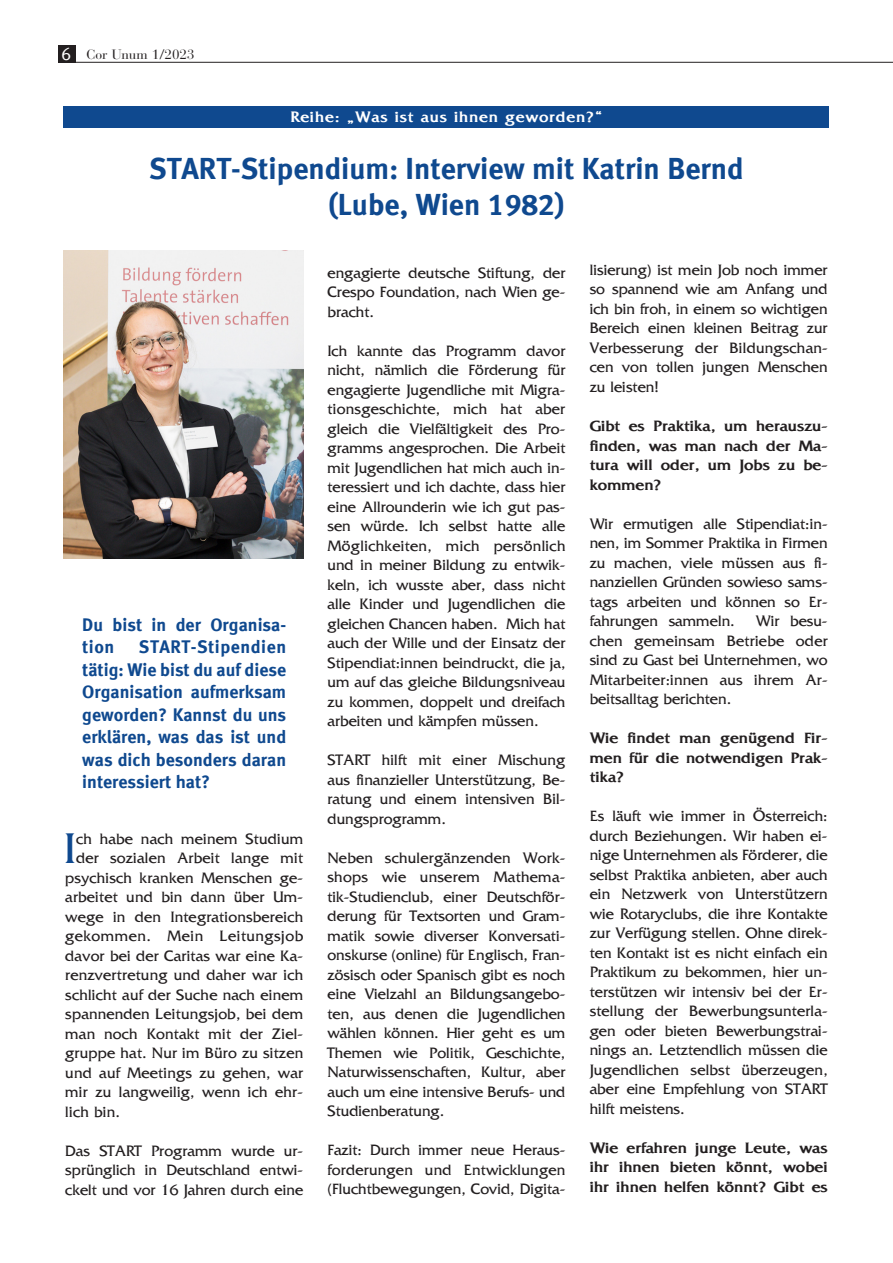
<style>
.page{position:relative;width:893px;height:1263px;background:#fff}
.page>*{position:absolute;margin:0;border:0;box-sizing:border-box;transform-origin:0 0}
.t1{font:44.85px "Fritz Quadrata";color:#0f498f}
.t2{font:700 30px/36px "Seat Meta";color:#0f498f;text-align:center}
.t3{font:700 18px/22.5px "Seat Meta";color:#0f498f}
.t4{font:18px "Seat Meta Normal";color:#fff}
.t5{font:15.75px/19.5px "Fritz Quadrata";letter-spacing:.01em;color:#231f20;text-align:justify}
.t6{font:700 15.75px/19.5px "Fritz Quadrata";color:#231f20;text-align:justify}
.t7{font:700 15.75px "Fritz Quadrata";letter-spacing:.05em;color:#fff}
.t8{font:15.75px "Fritz Quadrata";letter-spacing:.03em;color:#231f20}
.t9{font:13.5px "Bauer Bodoni LT";color:#231f20}
</style>
<div class="page">
<hr style="left:62px;top:62px;width:831px;height:1px;background:#231f20">
<div style="left:58px;top:45px;width:17px;height:18px;background:#231f20"></div>
<div style="left:64px;top:106px;width:765px;height:22px;background:#0f498f"></div>
<img style="left:64px;top:251px;width:239px;height:307px">
<p class="t4" style="left:61px;top:43px;width:12px">6</p>
<p class="t9" style="left:87px;top:46px;width:110px">Cor Unum 1/2023</p>
<p class="t7" style="left:290px;top:109px;width:314px">Reihe: „Was ist aus ihnen geworden?“</p>
<h2 class="t2" style="left:149px;top:150px;width:596px">START-Stipendium: Interview mit Katrin Bernd (Lube, Wien 1982)</h2>
<p class="t3" style="left:82px;top:613px;width:205px">Du bist in der Organisa&shy;tion</p>
<p class="t3" style="left:82px;top:635px;width:205px;text-align:justify;text-indent:57px">START-Stipendien tätig: Wie bist du auf diese Organisation aufmerksam geworden? Kannst du uns erklären, was das ist und was dich besonders daran interessiert hat?</p>
<h1 class="t1" style="left:64px;top:824px;width:13px">I</h1>
<p class="t5" style="left:76px;top:829px;width:229px">ch habe nach meinem Studium</p>
<p class="t5" style="left:76px;top:848px;width:229px">der sozialen Arbeit lange mit</p>
<p class="t5" style="left:65px;top:868px;width:239px">psychisch kranken Menschen ge-</p>
<p class="t5" style="left:65px;top:887px;width:239px">arbeitet und bin dann über Um-</p>
<p class="t5" style="left:65px;top:907px;width:239px">wege in den Integrationsbereich</p>
<p class="t8" style="left:65px;top:927px;width:239px">gekommen. Mein Leitungsjob</p>
<p class="t5" style="left:65px;top:946px;width:239px">davor bei der Caritas war eine Ka-</p>
<p class="t5" style="left:65px;top:965px;width:239px">renzvertretung und daher war ich</p>
<p class="t5" style="left:65px;top:985px;width:239px">schlicht auf der Suche nach einem</p>
<p class="t5" style="left:65px;top:1004px;width:239px">spannenden Leitungsjob, bei dem</p>
<p class="t5" style="left:65px;top:1024px;width:239px">man noch Kontakt mit der Ziel-</p>
<p class="t5" style="left:65px;top:1043px;width:239px">gruppe hat. Nur im Büro zu sitzen</p>
<p class="t5" style="left:65px;top:1063px;width:239px">und auf Meetings zu gehen, war</p>
<p class="t5" style="left:65px;top:1082px;width:239px">mir zu langweilig, wenn ich ehr-</p>
<p class="t5" style="left:65px;top:1102px;width:56px">lich bin.</p>
<p class="t5" style="left:65px;top:1141px;width:239px">Das START Programm wurde ur&shy;sprünglich in Deutschland entwi&shy;ckelt und vor 16 Jahren durch eine</p>
<p class="t5" style="left:327px;top:263px;width:239px">engagierte deutsche Stiftung, der Crespo Foundation, nach Wien ge&shy;bracht.</p>
<p class="t5" style="left:327px;top:341px;width:240px">Ich kannte das Programm davor nicht, nämlich die Förderung für engagierte Jugendliche mit Migra&shy;tionsgeschichte, mich hat aber gleich die Vielfältigkeit des Pro&shy;gramms angesprochen. Die Arbeit mit Jugendlichen hat mich auch in&shy;teressiert und ich dachte, dass hier eine Allrounderin wie ich gut pas&shy;sen würde. Ich selbst hatte alle Möglichkeiten, mich persönlich und in meiner Bildung zu entwik&shy;keln, ich wusste aber, dass nicht alle Kinder und Jugendlichen die gleichen Chancen haben. Mich hat auch der Wille und der Einsatz der Stipendiat:innen beindruckt, die ja, um auf das gleiche Bildungsniveau zu kommen, doppelt und dreifach arbeiten und kämpfen müssen.</p>
<p class="t5" style="left:327px;top:751px;width:239px">START hilft mit einer Mischung aus finanzieller Unterstützung, Be&shy;ratung und einem intensiven Bil&shy;dungsprogramm.</p>
<p class="t5" style="left:327px;top:848px;width:239px">Neben schulergänzenden Work&shy;shops wie unserem Mathema&shy;tik-Studienclub, einer Deutschför&shy;derung für Textsorten und Gram&shy;matik sowie diverser Konversati&shy;onskurse (online) für Englisch, Fran&shy;zösisch oder Spanisch gibt es noch eine Vielzahl an Bildungsangebo&shy;ten, aus denen die Jugendlichen wählen können. Hier geht es um Themen wie Politik, Geschichte, Naturwissenschaften, Kultur, aber auch um eine intensive Berufs- und Studienberatung.</p>
<p class="t5" style="left:327px;top:1141px;width:239px">Fazit: Durch immer neue Heraus&shy;forderungen und Entwicklungen (Fluchtbewegungen, Covid, Digita-</p>
<p class="t5" style="left:590px;top:260px;width:240px">lisierung) ist mein Job noch immer so spannend wie am Anfang und ich bin froh, in einem so wichtigen Bereich einen kleinen Beitrag zur Verbesserung der Bildungschan&shy;cen von tollen jungen Menschen zu leisten!</p>
<p class="t6" style="left:590px;top:416px;width:239px">Gibt es Praktika, um herauszu&shy;finden, was man nach der Ma&shy;tura will oder, um Jobs zu be&shy;kommen?</p>
<p class="t5" style="left:590px;top:514px;width:239px">Wir ermutigen alle Stipendiat:in&shy;nen, im Sommer Praktika in Firmen zu machen, viele müssen aus fi&shy;nanziellen Gründen sowieso sams&shy;tags arbeiten und können so Er&shy;fahrungen sammeln.</p>
<p class="t5" style="left:590px;top:611px;width:240px;text-indent:166px">Wir besu&shy;chen gemeinsam Betriebe oder sind zu Gast bei Unternehmen, wo Mitarbeiter:innen aus ihrem Ar&shy;beitsalltag berichten.</p>
<p class="t6" style="left:590px;top:728px;width:239px">Wie findet man genügend Fir&shy;men für die notwendigen Prak&shy;tika?</p>
<p class="t5" style="left:590px;top:806px;width:240px">Es läuft wie immer in Österreich: durch Beziehungen. Wir haben ei&shy;nige Unternehmen als Förderer, die selbst Praktika anbieten, aber auch ein Netzwerk von Unterstützern wie Rotaryclubs, die ihre Kontakte zur Verfügung stellen. Ohne direk&shy;ten Kontakt ist es nicht einfach ein Praktikum zu bekommen, hier un&shy;terstützen wir intensiv bei der Er&shy;stellung der Bewerbungsunterla&shy;gen oder bieten Bewerbungstrai&shy;nings an. Letztendlich müssen die Jugendlichen selbst überzeugen, aber eine Empfehlung von START hilft meistens.</p>
<p class="t6" style="left:590px;top:1138px;width:239px">Wie erfahren junge Leute, was ihr ihnen bieten könnt, wobei ihr ihnen helfen könnt? Gibt es</p>
</div>
